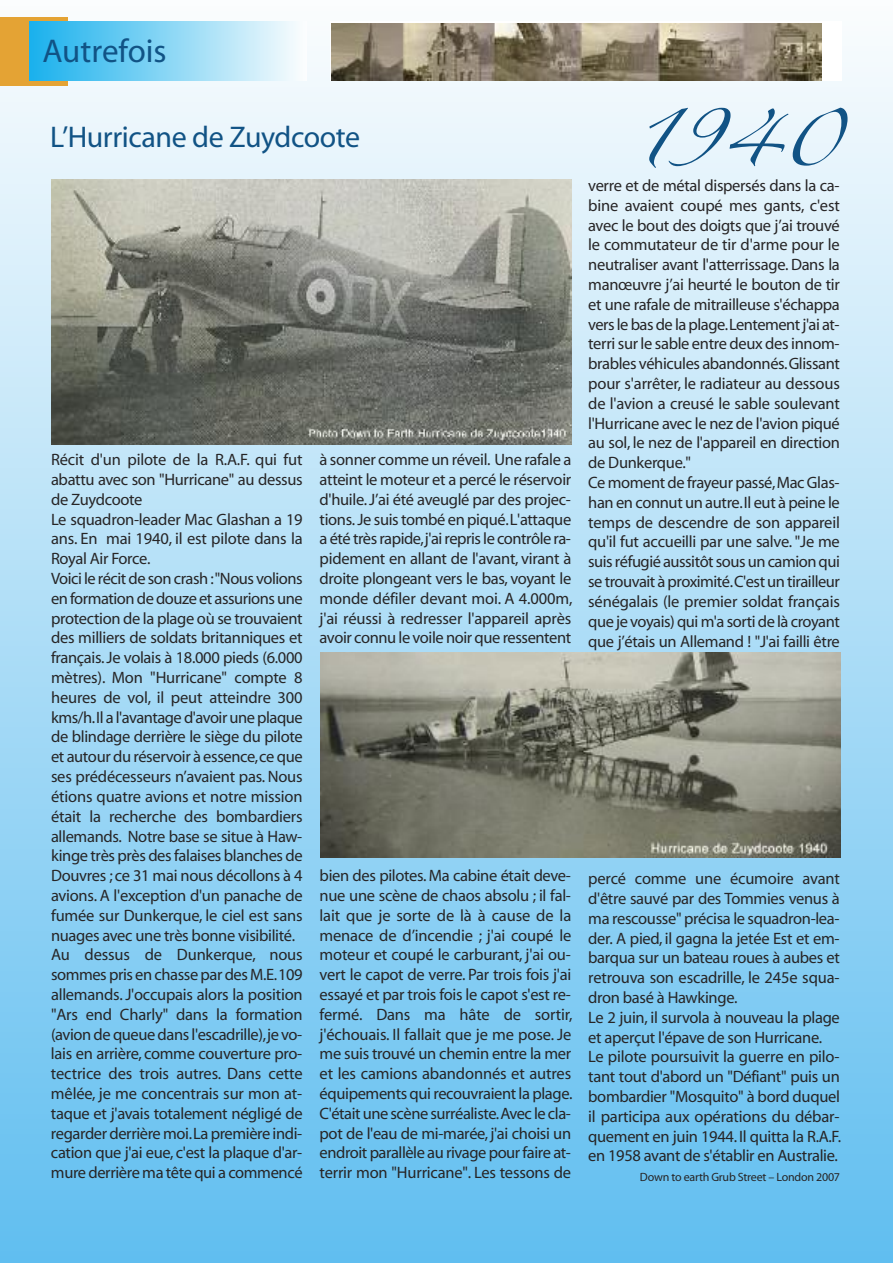
<style>
.page{position:relative;width:893px;height:1263px;background:#fff}
.page>*{position:absolute;margin:0;border:0;box-sizing:border-box;transform-origin:0 0}
.t1{font:51px "Zapfino";color:#115385;scale:1.1 1}
.t2{font:33px "Myriad";color:#115385}
.t3{font:30px "Myriad";letter-spacing:-.015em;color:#115385}
.t4{font:16.5px/19.8px "Myriad";letter-spacing:-.02em;color:#272526}
.t5{font:12px "Myriad";letter-spacing:-.02em;color:#272526}
</style>
<div class="page">
<div style="left:0;top:0;width:893px;height:1263px;background:linear-gradient(to bottom,#fbfcfd,#60bef0)"></div>
<div style="left:0;top:17px;width:68px;height:68px;background:#e4a334"></div>
<div style="left:30px;top:21px;width:276px;height:60px;background:linear-gradient(to right,#1ab1ed,#fbfdfe)"></div>
<svg style="left:330px;top:21px;width:512px;height:60px"></svg>
<img style="left:331px;top:24px;width:490px;height:56px">
<img style="left:51px;top:179px;width:520px;height:265px">
<img style="left:320px;top:653px;width:520px;height:204px">
<h2 class="t2" style="left:43px;top:38px;width:126px">Autrefois</h2>
<h3 class="t3" style="left:50px;top:126px;width:312px">L’Hurricane de Zuydcoote</h3>
<p class="t4" style="left:51px;top:451px;width:253px">Récit d'un pilote de la R.A.F. qui fut abattu avec son "Hurricane" au dessus de Zuydcoote<br>Le squadron-leader Mac Glashan a 19 ans. En mai 1940, il est pilote dans la Royal Air Force.<br>Voici le récit de son crash :"Nous volions en formation de douze et assurions une protection de la plage où se trouvaient des milliers de soldats britanniques et français.Je volais à 18.000 pieds (6.000 mètres). Mon "Hurricane" compte 8 heures de vol, il peut atteindre 300 kms/h.Il a l'avantage d'avoir une plaque de blindage derrière le siège du pilote et autour du réservoir à essence,ce que ses prédécesseurs n’avaient pas. Nous étions quatre avions et notre mission était la recherche des bombardiers allemands. Notre base se situe à Haw&shy;kinge très près des falaises blanches de Douvres ; ce 31 mai nous décollons à 4 avions. A l'exception d'un panache de fumée sur Dunkerque, le ciel est sans nuages avec une très bonne visibilité.<br>Au dessus de Dunkerque, nous sommes pris en chasse par des M.E.109 allemands. J'occupais alors la position "Ars end Charly" dans la formation (avion de queue dans l'escadrille),je vo&shy;lais en arrière, comme couverture pro&shy;tectrice des trois autres. Dans cette mêlée, je me concentrais sur mon at&shy;taque et j'avais totalement négligé de regarder derrière moi.La première indi&shy;cation que j'ai eue, c'est la plaque d'ar&shy;mure derrière ma tête qui a commencé</p>
<p class="t4" style="left:320px;top:451px;width:254px;text-align:justify">à sonner comme un réveil. Une rafale a atteint le moteur et a percé le réservoir d'huile.J’ai été aveuglé par des projec&shy;tions. Je suis tombé en piqué.L'attaque a été très rapide,j'ai repris le contrôle ra&shy;pidement en allant de l'avant, virant à droite plongeant vers le bas, voyant le monde défiler devant moi. A 4.000m, j'ai réussi à redresser l'appareil après avoir connu le voile noir que ressentent</p>
<p class="t4" style="left:320px;top:867px;width:254px;text-align:justify">bien des pilotes.Ma cabine était deve&shy;nue une scène de chaos absolu ; il fal&shy;lait que je sorte de là à cause de la menace de d’incendie ; j'ai coupé le moteur et coupé le carburant, j'ai ou&shy;vert le capot de verre. Par trois fois j'ai essayé et par trois fois le capot s'est re&shy;fermé. Dans ma hâte de sortir, j'échouais. Il fallait que je me pose. Je me suis trouvé un chemin entre la mer et les camions abandonnés et autres équipements qui recouvraient la plage.<br>C'était une scène surréaliste.Avec le cla&shy;pot de l'eau de mi-marée, j'ai choisi un endroit parallèle au rivage pour faire at&shy;terrir mon "Hurricane". Les tessons de</p>
<h1 class="t1" style="left:634px;top:117px;width:190px">1940</h1>
<p class="t4" style="left:588px;top:177px;width:253px">verre et de métal dispersés dans la ca&shy;bine avaient coupé mes gants, c'est avec le bout des doigts que j’ai trouvé le commutateur de tir d'arme pour le neutraliser avant l'atterrissage. Dans la manœuvre j’ai heurté le bouton de tir et une rafale de mitrailleuse s'échappa vers le bas de la plage.Lentement j'ai at&shy;terri sur le sable entre deux des innom&shy;brables véhicules abandonnés.Glissant pour s'arrêter, le radiateur au dessous de l'avion a creusé le sable soulevant l'Hurricane avec le nez de l'avion piqué au sol, le nez de l'appareil en direction de Dunkerque."<br>Ce moment de frayeur passé,Mac Glas&shy;han en connut un autre.Il eut à peine le temps de descendre de son appareil qu'il fut accueilli par une salve. "Je me suis réfugié aussitôt sous un camion qui se trouvait à proximité.C'est un tirailleur sénégalais (le premier soldat français que je voyais) qui m'a sorti de là croyant que j’étais un Allemand ! "J'ai failli être</p>
<p class="t4" style="left:588px;top:870px;width:254px">percé comme une écumoire avant d'être sauvé par des Tommies venus à ma rescousse" précisa le squadron-lea&shy;der. A pied, il gagna la jetée Est et em&shy;barqua sur un bateau roues à aubes et retrouva son escadrille, le 245e squa&shy;dron basé à Hawkinge.<br>Le 2 juin, il survola à nouveau la plage et aperçut l'épave de son Hurricane.<br>Le pilote poursuivit la guerre en pilo&shy;tant tout d'abord un "Défiant" puis un bombardier "Mosquito" à bord duquel il participa aux opérations du débar&shy;quement en juin 1944.Il quitta la R.A.F. en 1958 avant de s'établir en Australie.</p>
<p class="t5" style="left:640px;top:1173px;width:202px">Down to earth Grub Street – London 2007</p>
</div>
